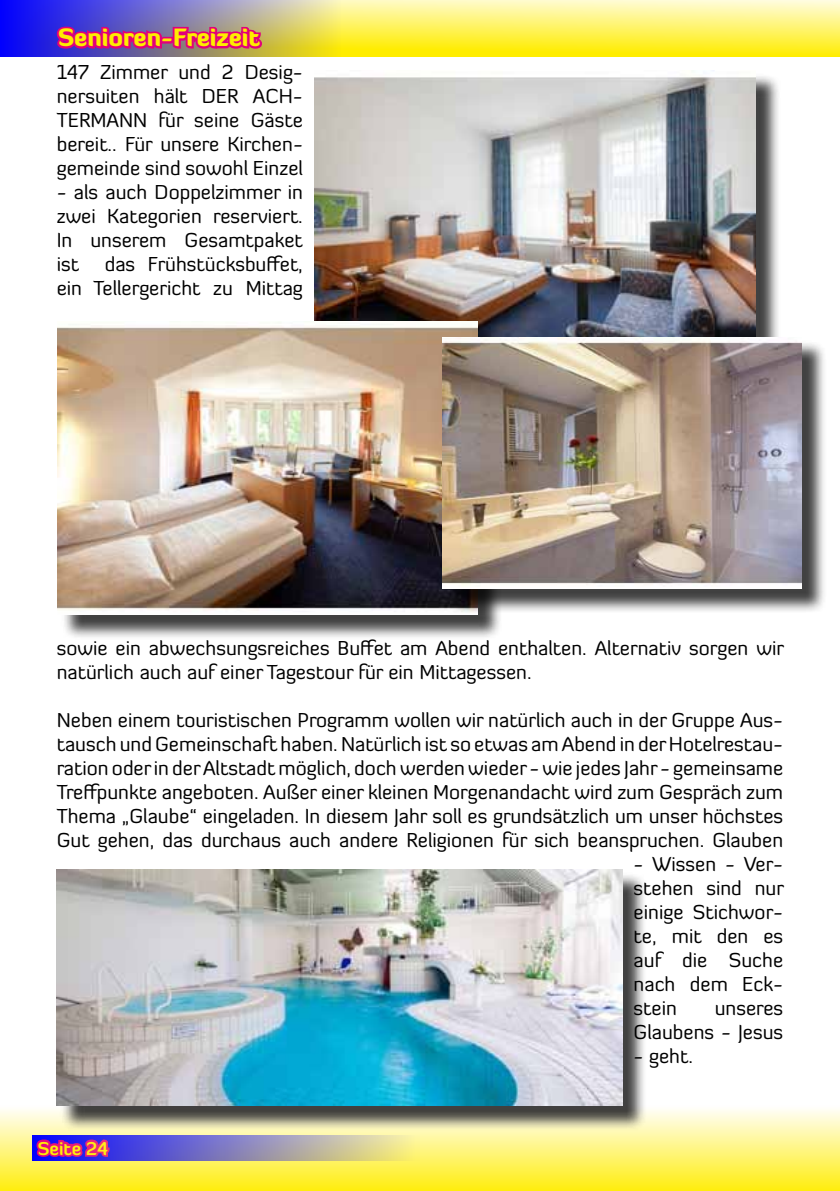
<style>
.page{position:relative;width:840px;height:1191px;background:#fff}
.page>*{position:absolute;margin:0;border:0;box-sizing:border-box;transform-origin:0 0}
.t1{font:900 24px "Diavlo";color:#ffed00}
.t2{font:20px/24px "Diavlo";color:#000;text-align:justify}
.t3{font:700 18px "Diavlo";color:#ffed00}
</style>
<div class="page">
<svg style="left:340px;top:0;width:499px;height:57px;background:#fef362"></svg>
<img style="left:0;top:0;width:340px;height:57px">
<div style="left:0;top:1106px;width:839px;height:85px;background:linear-gradient(to bottom,#fffefd,#ffed0e)"></div>
<svg style="left:32px;top:1135px;width:388px;height:26px;background:#9690b7"></svg>
<svg style="left:35px;top:1137px;width:76px;height:24px;background:#891ab0"></svg>
<div style="left:317px;top:73px;width:463px;height:330px;background:#000;opacity:.75"></div>
<img style="left:314px;top:70px;width:441px;height:267px">
<div style="left:61px;top:324px;width:440px;height:316px;background:#000;opacity:.75"></div>
<img style="left:58px;top:321px;width:419px;height:294px">
<div style="left:445px;top:340px;width:381px;height:273px;background:#000;opacity:.75"></div>
<img style="left:442px;top:337px;width:359px;height:251px">
<svg style="left:55px;top:25px;width:209px;height:26px;background:#b92a86"></svg>
<div style="left:60px;top:872px;width:586px;height:259px;background:#000;opacity:.75"></div>
<img style="left:57px;top:869px;width:565px;height:237px">
<p class="t1" style="left:58px;top:22px;width:203px">Senioren-Freizeit</p>
<p class="t2" style="left:57px;top:59px;width:247px">147 Zimmer und 2 Desig&shy;nersuiten hält DER ACH-TERMANN für seine Gäste bereit.. Für unsere Kirchen&shy;gemeinde sind sowohl Einzel</p>
<p class="t2" style="left:57px;top:179px;width:247px">- als auch Doppelzimmer in zwei Kategorien reserviert.<br>In unserem Gesamtpaket ist</p>
<p class="t2" style="left:57px;top:251px;width:247px;text-align:right">das Frühstücksbuffet,<br>ein Tellergericht zu Mittag</p>
<p class="t2" style="left:57px;top:635px;width:728px">sowie ein abwechsungsreiches Buffet am Abend enthalten. Alternativ sorgen wir natürlich auch auf einer Tagestour für ein Mittagessen.</p>
<p class="t2" style="left:57px;top:707px;width:727px">Neben einem touristischen Programm wollen wir natürlich auch in der Gruppe Aus&shy;tausch und Gemeinschaft haben. Natürlich ist so etwas am Abend in der Hotelrestau&shy;ration oder in der Altstadt möglich, doch werden wieder - wie jedes Jahr - gemeinsame Treffpunkte angeboten. Außer einer kleinen Morgenandacht wird zum Gespräch zum Thema „Glaube“ eingeladen. In diesem Jahr soll es grundsätzlich um unser höchstes Gut gehen, das durchaus auch andere Religionen für sich beanspruchen. Glauben</p>
<p class="t2" style="left:633px;top:851px;width:152px">- Wissen - Ver&shy;stehen sind nur einige Stichwor&shy;te, mit den es auf die Suche nach dem Eck&shy;stein</p>
<p class="t2" style="left:633px;top:995px;width:151px;text-align:right">unseres<br>Glaubens - Jesus</p>
<p class="t2" style="left:633px;top:1043px;width:61px">- geht.</p>
<p class="t3" style="left:38px;top:1136px;width:71px">Seite 24</p>
</div>
